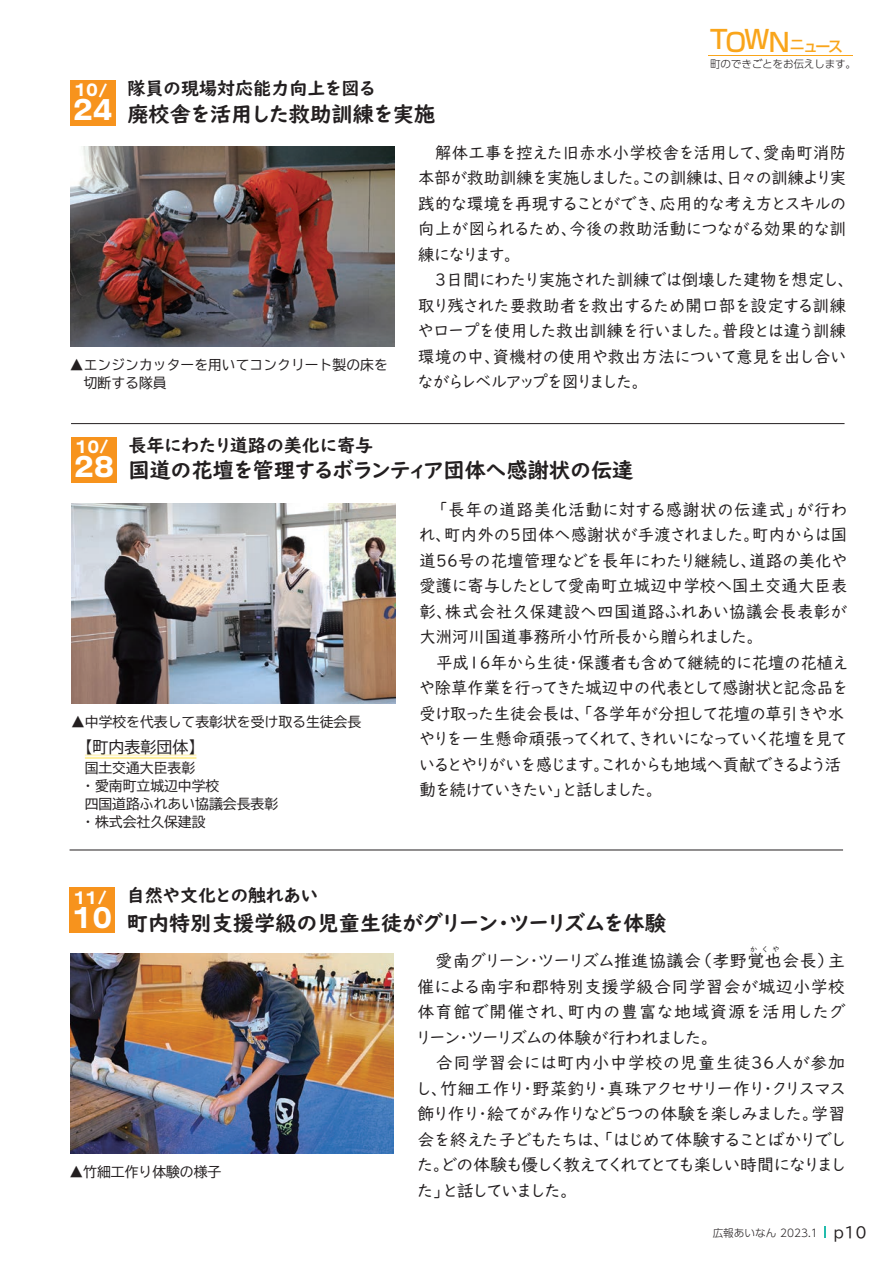
<style>
.page{position:relative;width:893px;height:1263px;background:#fff}
.page>*{position:absolute;margin:0;border:0;box-sizing:border-box;transform-origin:0 0}
.t1{font:700 26.55px "VDL V7 Gothic Extra";color:#fff}
.t2{font:500 25.5px "Shin Go Pro";color:#f9a51b}
.t3{font:21.3px "UD Digi Kyokasho NK B";color:#231f20}
.t4{font:18px "UD Digi Kyokasho NK B";color:#231f20}
.t5{font:16.95px/25.5px "UD Digi Kyokasho NK R";letter-spacing:.02em;color:#231f20;scale:.96 1}
.t6{font:16.95px/25.5px "UD Digi Kyokasho NK R";letter-spacing:.02em;color:#231f20;text-align:justify}
.t7{font:700 15.9px "VDL V7 Gothic Extra";color:#fff}
.t8{font:15.9px "TBUD Go Std";color:#231f20}
.t9{font:13.8px/18px "TBUD Go Std";color:#231f20}
.t10{font:300 10.65px "UD Shin Go Pr 6 N";color:#231f20}
.t11{font:300 10.65px "UD Shin Go Pr 6 N";letter-spacing:-.02em;color:#231f20}
.t12{font:7.5px "UD Digi Kyokasho NK R";color:#231f20}
.s1{font-size:14.85px}
.s2{font-family:"TBUD Go Std";font-weight:400;font-size:14.85px}
</style>
<div class="page">
<hr style="left:708px;top:55px;width:145px;height:1px;background:#f9a51b">
<svg style="left:824px;top:1226px;width:2px;height:11px"></svg>
<div style="left:70px;top:80px;width:46px;height:46px;background:#f7931d"></div>
<img style="left:71px;top:146px;width:323px;height:200px">
<hr style="left:70px;top:850px;width:773px;height:1px;background:#231f20">
<hr style="left:71px;top:423px;width:773px;height:1px;background:#231f20">
<div style="left:70px;top:887px;width:45px;height:46px;background:#f7931d"></div>
<img style="left:70px;top:954px;width:323px;height:200px">
<div style="left:71px;top:437px;width:46px;height:45px;background:#f7931d"></div>
<img style="left:72px;top:503px;width:323px;height:200px">
<hr style="left:85px;top:755px;width:111px;height:1px;background:#fed503">
<hr style="left:85px;top:757px;width:111px;height:2px;background:#fed503">
<h2 class="t2" style="left:710px;top:20px;width:134px">TOWN<span class="s1">ニュース</span></h2>
<p class="t7" style="left:74px;top:79px;width:35px">10<span class="s1">/</span></p>
<h1 class="t1" style="left:73px;top:92px;width:41px">24</h1>
<p class="t4" style="left:127px;top:77px;width:249px">隊員の現場対応能力向上を図る</p>
<p class="t3" style="left:127px;top:101px;width:310px">廃校舎を活用した救助訓練を実施</p>
<p class="t11" style="left:710px;top:56px;width:148px">町のできごとをお伝えします。</p>
<p class="t9" style="left:84px;top:356px;width:306px;text-indent:-14px">▲エンジンカッターを用いてコンクリート製の床を切断する隊員</p>
<p class="t5" style="left:418px;top:140px;width:447px">　　解体工事を控えた旧赤水小学校舎を活用して、愛南町消防本部が救助訓練を実施しました。この訓練は、日々の訓練より実践的な環境を再現することができ、応用的な考え方とスキルの向上が図られるため、今後の救助活動につながる効果的な訓練になります。<br>　　3日間にわたり実施された訓練では倒壊した建物を想定し、取り残された要救助者を救出するため開口部を設定する訓練やロープを使用した救出訓練を行いました。普段とは違う訓練環境の中、資機材の使用や救出方法について意見を出し合いながらレベルアップを図りました。</p>
<p class="t7" style="left:76px;top:436px;width:35px">10<span class="s1">/</span></p>
<h1 class="t1" style="left:74px;top:449px;width:41px">28</h1>
<p class="t4" style="left:128px;top:434px;width:246px">長年にわたり道路の美化に寄与</p>
<p class="t3" style="left:128px;top:458px;width:518px">国道の花壇を管理するボランティア団体へ感謝状の伝達　</p>
<p class="t9" style="left:71px;top:713px;width:292px">▲中学校を代表して表彰状を受け取る生徒会長</p>
<p class="t8" style="left:77px;top:733px;width:129px">【町内表彰団体】</p>
<p class="t9" style="left:81px;top:759px;width:198px">国土交通大臣表彰<br>・愛南町立城辺中学校<br>四国道路ふれあい協議会長表彰・株式会社久保建設</p>
<p class="t5" style="left:419px;top:497px;width:447px">　　「長年の道路美化活動に対する感謝状の伝達式」が行われ、町内外の5団体へ感謝状が手渡されました。町内からは国道56号の花壇管理などを長年にわたり継続し、道路の美化や愛護に寄与したとして愛南町立城辺中学校へ国土交通大臣表彰、株式会社久保建設へ四国道路ふれあい協議会長表彰が大洲河川国道事務所小竹所長から贈られました。<br>　　平成16年から生徒・保護者も含めて継続的に花壇の花植えや除草作業を行ってきた城辺中の代表として感謝状と記念品を受け取った生徒会長は、「各学年が分担して花壇の草引きや水やりを一生懸命頑張ってくれて、きれいになっていく花壇を見ているとやりがいを感じます。これからも地域へ貢献できるよう活動を続けていきたい」と話しました。</p>
<p class="t7" style="left:74px;top:886px;width:35px">11<span class="s1">/</span></p>
<h1 class="t1" style="left:73px;top:899px;width:41px">10</h1>
<p class="t4" style="left:127px;top:885px;width:193px">自然や文化との触れあい</p>
<p class="t3" style="left:127px;top:910px;width:541px">町内特別支援学級の児童生徒がグリーン・ツーリズムを体験</p>
<p class="t9" style="left:69px;top:1162px;width:154px">▲竹細工作り体験の様子</p>
<p class="t12" style="left:750px;top:944px;width:31px">かくや</p>
<p class="t6" style="left:417px;top:974px;width:429px">催による南宇和郡特別支援学級合同学習会が城辺小学校体育館で開催され、町内の豊富な地域資源を活用したグリーン・ツーリズムの体験が行われました。</p>
<p class="t6" style="left:417px;top:1050px;width:429px;text-indent:18px">合同学習会には町内小中学校の児童生徒36人が参加し、竹細工作り・野菜釣り・真珠アクセサリー作り・クリスマス飾り作り・絵てがみ作りなど５つの体験を楽しみました。学習会を終えた子どもたちは、「はじめて体験することばかりでした。どの体験も優しく教えてくれてとても楽しい時間になりました」と話していました。</p>
<p class="t6" style="left:417px;top:948px;width:429px">　　愛南グリーン・ツーリズム推進協議会（孝野覚也会長）主</p>
<p class="t10" style="left:713px;top:1224px;width:155px">広報あいなん 2023.1 <span class="s2">p10</span></p>
</div>
